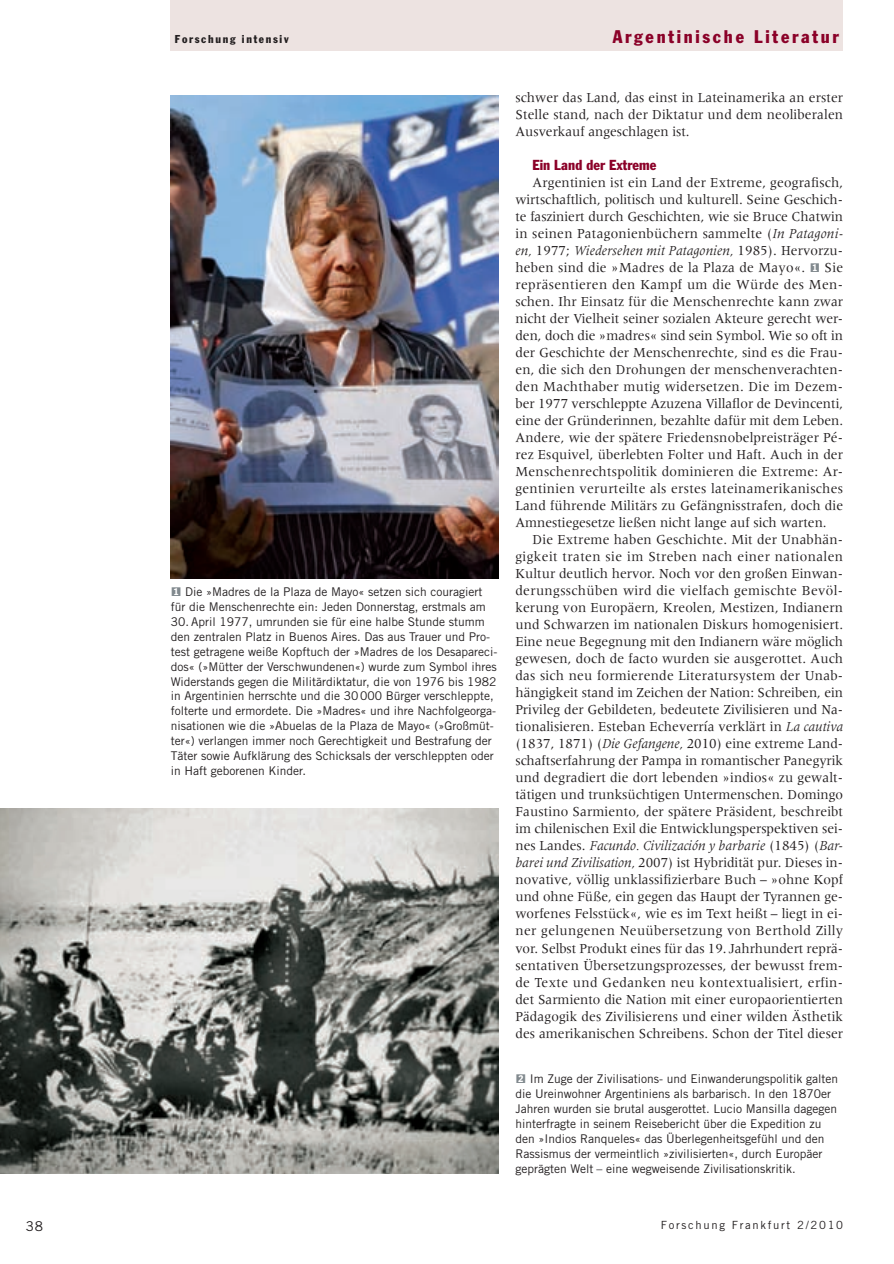
<style>
.page{position:relative;width:894px;height:1264px;background:#fff}
.page>*{position:absolute;margin:0;border:0;box-sizing:border-box;transform-origin:0 0}
.t1{font:condensed 18px "Franklin Gothic";letter-spacing:.15em;color:#8b0128}
.t2{font:14.25px/17px "Meridien";color:#231f20;text-align:justify;scale:.95 1}
.t3{font:condensed 14.25px "Franklin Gothic";letter-spacing:.005em;color:#8b0128}
.t4{font:13.5px "Trade Gothic";color:#231f20}
.t5{font:12px/14.9px "Trade Gothic";color:#231f20}
.t6{font:11.25px "Trade Gothic";letter-spacing:.15em;color:#231f20}
.t7{font:condensed 11.25px "Franklin Gothic";letter-spacing:.15em;color:#231f20}
.s1{font-family:"Gothic Ziff";font-weight:500;color:#81898e}
.s2{font-style:italic}
.s3{font-family:"Gothic Ziff";font-weight:500;font-size:12px;color:#81898e}
</style>
<div class="page">
<div style="left:171px;top:0;width:671px;height:51px;background:#ede3e1"></div>
<img style="left:171px;top:95px;width:327px;height:483px">
<img style="left:0;top:808px;width:498px;height:365px">
<p class="t7" style="left:175px;top:35px;width:115px">Forschung intensiv</p>
<p class="t1" style="left:612px;top:30px;width:227px">Argentinische Literatur</p>
<p class="t5" style="left:171px;top:585px;width:316px"><span class="s1">1</span> Die »Madres de la Plaza de Mayo« setzen sich couragiert für die Menschenrechte ein: Jeden Donnerstag, erstmals am</p>
<p class="t5" style="left:171px;top:615px;width:328px">30. April 1977, umrunden sie für eine halbe Stunde stumm den zentralen Platz in Buenos Aires. Das aus Trauer und Pro&shy;test getragene weiße Kopftuch der »Madres de los Desapareci&shy;dos« (»Mütter der Verschwundenen«) wurde zum Symbol ihres Widerstands gegen die Militärdiktatur, die von 1976 bis 1982 in Argentinien herrschte und die 30 000 Bürger verschleppte, folterte und ermordete. Die »Madres« und ihre Nachfolgeorga&shy;nisationen wie die »Abuelas de la Plaza de Mayo« (»Großmüt&shy;ter«) verlangen immer noch Gerechtigkeit und Bestrafung der Täter sowie Aufklärung des Schicksals der verschleppten oder in Haft geborenen Kinder.</p>
<p class="t2" style="left:515px;top:90px;width:346px">schwer das Land, das einst in Lateinamerika an erster Stelle stand, nach der Diktatur und dem neoliberalen Ausverkauf angeschlagen ist.</p>
<p class="t3" style="left:532px;top:160px;width:125px">Ein Land der Extreme</p>
<p class="t2" style="left:515px;top:175px;width:346px;text-indent:17px">Argentinien ist ein Land der Extreme, geografisch, wirtschaftlich, politisch und kulturell. Seine Geschich&shy;te fasziniert durch Geschichten, wie sie Bruce Chatwin in seinen Patagonienbüchern sammelte (<span class="s2">In Patagoni&shy;en,</span> 1977; <span class="s2">Wiedersehen mit Patagonien,</span> 1985). Hervorzu&shy;heben sind die »Madres de la Plaza de Mayo«. <span class="s3">1</span> Sie repräsentieren den Kampf um die Würde des Men&shy;schen. Ihr Einsatz für die Menschenrechte kann zwar nicht der Vielheit seiner sozialen Akteure gerecht wer&shy;den, doch die »madres« sind sein Symbol. Wie so oft in der Geschichte der Menschenrechte, sind es die Frau&shy;en, die sich den Drohungen der menschenverachten&shy;den Machthaber mutig widersetzen. Die im Dezem&shy;ber 1977 verschleppte Azuzena Villaflor de Devincenti, eine der Gründerinnen, bezahlte dafür mit dem Leben.<br>Andere, wie der spätere Friedensnobelpreisträger Pé&shy;rez Esquivel, überlebten Folter und Haft. Auch in der Menschenrechtspolitik dominieren die Extreme: Ar&shy;gentinien verurteilte als erstes lateinamerikanisches Land führende Militärs zu Gefängnisstrafen, doch die Amnestiegesetze ließen nicht lange auf sich warten.</p>
<p class="t2" style="left:515px;top:532px;width:346px;text-indent:17px">Die Extreme haben Geschichte. Mit der Unabhän&shy;gigkeit traten sie im Streben nach einer nationalen Kultur deutlich hervor. Noch vor den großen Einwan&shy;derungsschüben wird die vielfach gemischte Bevöl&shy;kerung von Europäern, Kreolen, Mestizen, Indianern und Schwarzen im nationalen Diskurs homogenisiert.<br>Eine neue Begegnung mit den Indianern wäre möglich gewesen, doch de facto wurden sie ausgerottet. Auch das sich neu formierende Literatursystem der Unab&shy;hängigkeit stand im Zeichen der Nation: Schreiben, ein Privileg der Gebildeten, bedeutete Zivilisieren und Na&shy;tionalisieren. Esteban Echeverría verklärt in <span class="s2">La cautiva </span>(1837, 1871) (<span class="s2">Die Gefangene,</span> 2010) eine extreme Land&shy;schaftserfahrung der Pampa in romantischer Panegyrik und degradiert die dort lebenden »indios« zu gewalt&shy;tätigen und trunksüchtigen Untermenschen. Domingo Faustino Sarmiento, der spätere Präsident, beschreibt im chilenischen Exil die Entwicklungsperspektiven sei&shy;nes Landes. <span class="s2">Facundo. Civilización y barbarie</span> (1845) (<span class="s2">Bar&shy;barei und Zivilisation,</span> 2007) ist Hybridität pur. Dieses in&shy;novative, völlig unklassifizierbare Buch – »ohne Kopf und ohne Füße, ein gegen das Haupt der Tyrannen ge&shy;worfenes Felsstück«, wie es im Text heißt – liegt in ei&shy;ner gelungenen Neuübersetzung von Berthold Zilly vor. Selbst Produkt eines für das 19. Jahrhundert reprä&shy;sentativen Übersetzungsprozesses, der bewusst frem&shy;de Texte und Gedanken neu kontextualisiert, erfin&shy;det Sarmiento die Nation mit einer europaorientierten Pädagogik des Zivilisierens und einer wilden Ästhetik des amerikanischen Schreibens. Schon der Titel dieser</p>
<p class="t5" style="left:515px;top:1072px;width:324px"><span class="s1">2</span> Im Zuge der Zivilisations- und Einwanderungspolitik galten die Ureinwohner Argentiniens als barbarisch. In den 1870er Jahren wurden sie brutal ausgerottet. Lucio Mansilla dagegen hinterfragte in seinem Reisebericht über die Expedition zu den »Indios Ranqueles« das Überlegenheitsgefühl und den Rassismus der vermeintlich »zivilisierten«, durch Europäer geprägten Welt – eine wegweisende Zivilisationskritik.</p>
<p class="t4" style="left:26px;top:1221px;width:18px">38</p>
<p class="t6" style="left:660px;top:1220px;width:184px">Forschung Frankfurt 2/2010</p>
</div>
